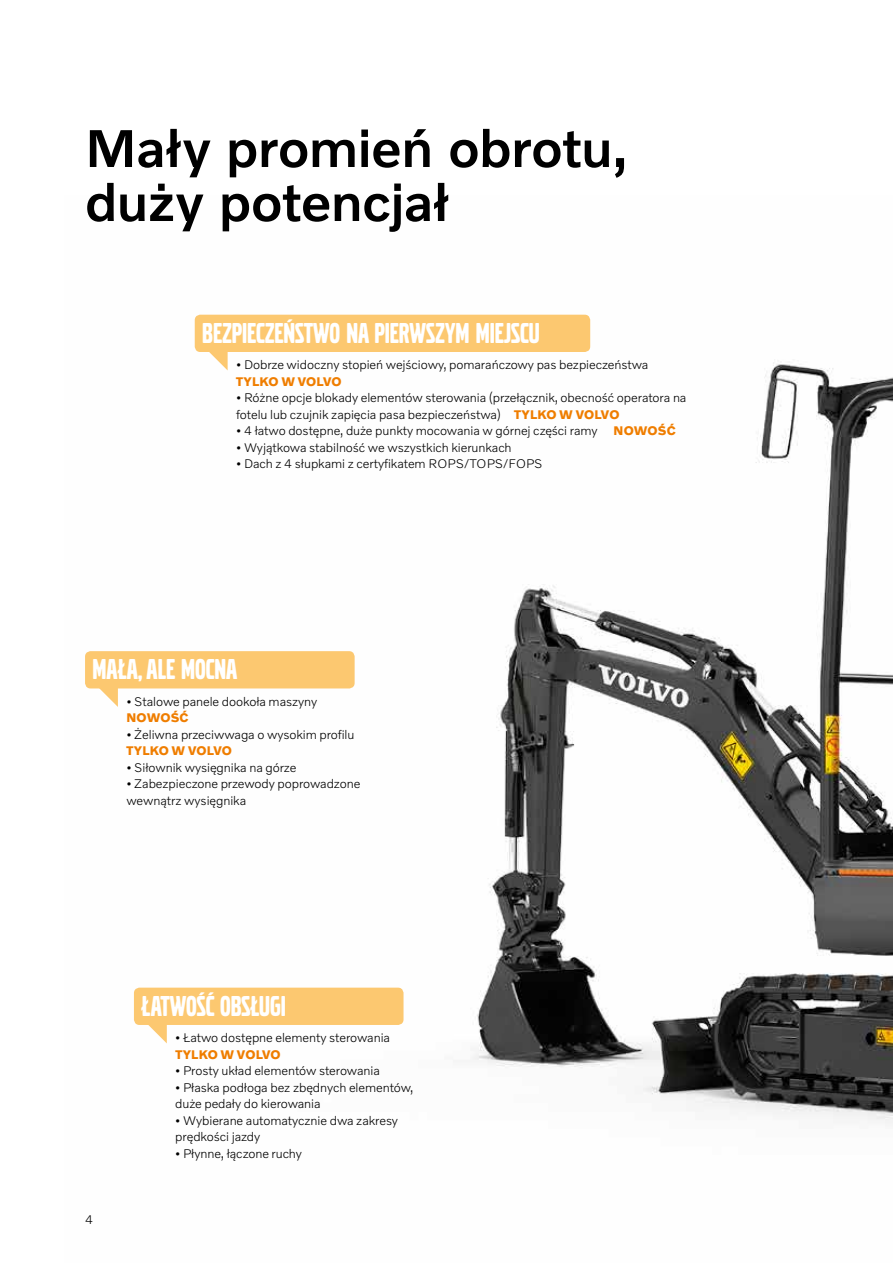
<style>
.page{position:relative;width:893px;height:1263px;background:#fff}
.page>*{position:absolute;margin:0;border:0;box-sizing:border-box;transform-origin:0 0}
.t1{font:500 54px/54px "Volvo Novum";letter-spacing:-.01em;color:#000}
.t2{font:30px "Volvo Broad Pro";color:#fff}
.t3{font:300 12.75px/16.5px "Volvo Novum";letter-spacing:-.005em;color:#000}
.t4{font:700 12.75px "Volvo Novum";letter-spacing:.01em;color:#ef7d00}
.s1{font-weight:700;color:#ef7d00}
</style>
<div class="page">
<img style="left:85px;top:314px;width:808px;height:810px">
<div style="left:85px;top:651px;width:270px;height:37px;background:#fcc870;border-radius:6px"></div>
<svg style="left:98px;top:688px;width:20px;height:19px"></svg>
<div style="left:195px;top:315px;width:395px;height:37px;background:#fcc870;border-radius:6px"></div>
<svg style="left:208px;top:352px;width:20px;height:18px"></svg>
<div style="left:134px;top:988px;width:269px;height:37px;background:#fcc870;border-radius:6px"></div>
<svg style="left:147px;top:1025px;width:20px;height:18px"></svg>
<h1 class="t1" style="left:85px;top:119px;width:544px">Mały promień obrotu, duży potencjał</h1>
<h2 class="t2" style="left:202px;top:319px;width:339px">BEZPIECZEŃSTWO NA PIERWSZYM MIEJSCU</h2>
<p class="t3" style="left:236px;top:356px;width:414px">• Dobrze widoczny stopień wejściowy, pomarańczowy pas bezpieczeństwa</p>
<p class="t4" style="left:236px;top:373px;width:107px">TYLKO W VOLVO</p>
<p class="t3" style="left:236px;top:389px;width:452px">• Różne opcje blokady elementów sterowania (przełącznik, obecność operatora na fotelu lub czujnik zapięcia pasa bezpieczeństwa) <span class="s1">TYLKO W VOLVO</span></p>
<p class="t3" style="left:236px;top:422px;width:441px">• 4 łatwo dostępne, duże punkty mocowania w górnej części ramy <span class="s1">NOWOŚĆ</span></p>
<p class="t3" style="left:236px;top:438px;width:277px">• Wyjątkowa stabilność we wszystkich kierunkach</p>
<p class="t3" style="left:236px;top:455px;width:308px">• Dach z 4 słupkami z certyfikatem ROPS/TOPS/FOPS</p>
<h2 class="t2" style="left:93px;top:655px;width:146px">MAŁA, ALE MOCNA</h2>
<p class="t3" style="left:126px;top:692px;width:192px">• Stalowe panele dookoła maszyny</p>
<p class="t4" style="left:127px;top:709px;width:64px">NOWOŚĆ</p>
<p class="t3" style="left:126px;top:725px;width:230px">• Żeliwna przeciwwaga o wysokim profilu</p>
<p class="t4" style="left:127px;top:742px;width:107px">TYLKO W VOLVO</p>
<p class="t3" style="left:126px;top:758px;width:171px">• Siłownik wysięgnika na górze</p>
<p class="t3" style="left:126px;top:775px;width:235px">• Zabezpieczone przewody poprowadzone wewnątrz wysięgnika</p>
<h2 class="t2" style="left:141px;top:992px;width:146px">ŁATWOŚĆ OBSŁUGI</h2>
<p class="t3" style="left:85px;top:1210px;width:10px">4</p>
<p class="t3" style="left:175px;top:1029px;width:216px">• Łatwo dostępne elementy sterowania</p>
<p class="t4" style="left:175px;top:1046px;width:107px">TYLKO W VOLVO</p>
<p class="t3" style="left:175px;top:1062px;width:206px">• Prosty układ elementów sterowania</p>
<p class="t3" style="left:175px;top:1078px;width:240px">• Płaska podłoga bez zbędnych elementów, duże pedały do kierowania</p>
<p class="t3" style="left:175px;top:1111px;width:224px">• Wybierane automatycznie dwa zakresy prędkości jazdy</p>
<p class="t3" style="left:175px;top:1144px;width:128px">• Płynne, łączone ruchy</p>
</div>
